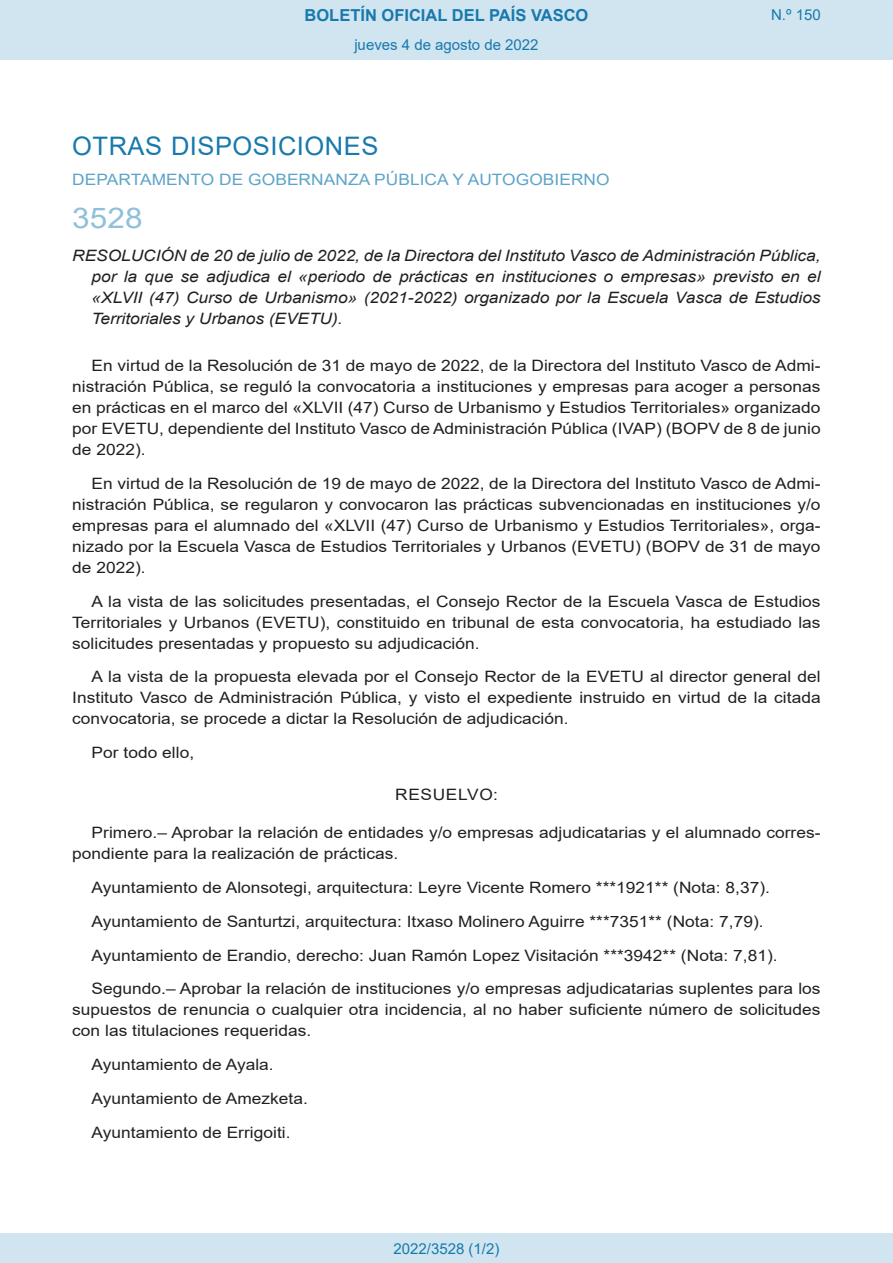
<style>
.page{position:relative;width:893px;height:1263px;background:#fff}
.page>*{position:absolute;margin:0;border:0;box-sizing:border-box;transform-origin:0 0}
.BOPVOrden{font:28.5px "Arial";color:#90c0db;scale:1.11 1}
.BOPVSeccion{font:25.5px "Arial";letter-spacing:.02em;color:#1879ad}
.t1{font:700 16.5px "Arial";color:#1879ad}
.BOPVDetalle{font:15.6px/21px "Arial";color:#231f20;text-align:justify;scale:1.11 1}
.BOPVTitulo{font:italic 15.6px/21px "Arial";letter-spacing:-.005em;color:#231f20;text-align:justify;scale:1.11 1}
.BOPVOrganismo{font:15.6px "Arial";letter-spacing:.005em;color:#5ea4ca;scale:1.11 1}
.BOPVClave{font:15.6px "Arial";letter-spacing:.035em;color:#231f20;scale:1.11 1}
.Paginacion_Centro{font:15px "Arial";color:#1879ad}
</style>
<div class="page">
<div style="left:0;top:0;width:893px;height:60px;background:#d0e5f0"></div>
<div style="left:0;top:1233px;width:893px;height:30px;background:#d0e5f0"></div>
<p class="t1" style="left:305px;top:3px;width:285px">BOLETÍN OFICIAL DEL PAÍS VASCO</p>
<p class="Paginacion_Centro" style="left:354px;top:35px;width:186px">jueves 4 de agosto de 2022</p>
<p class="Paginacion_Centro" style="left:771px;top:5px;width:51px">N.º 150</p>
<p class="BOPVSeccion" style="left:72px;top:128px;width:308px">OTRAS DISPOSICIONES</p>
<p class="BOPVOrganismo" style="left:72px;top:169px;width:486px">DEPARTAMENTO DE GOBERNANZA PÚBLICA Y AUTOGOBIERNO</p>
<p class="BOPVOrden" style="left:72px;top:198px;width:65px">3528</p>
<p class="BOPVTitulo" style="left:92px;top:246px;width:658px;text-indent:-19px">RESOLUCIÓN de 20 de julio de 2022, de la Directora del Instituto Vasco de Administración Pública, por la que se adjudica el «periodo de prácticas en instituciones o empresas» previsto en el «XLVII (47) Curso de Urbanismo» (2021-2022) organizado por la Escuela Vasca de Estudios Territoriales y Urbanos (EVETU).</p>
<p class="BOPVDetalle" style="left:72px;top:355px;width:676px;text-indent:19px">En virtud de la Resolución de 31 de mayo de 2022, de la Directora del Instituto Vasco de Admi&shy;nistración Pública, se reguló la convocatoria a instituciones y empresas para acoger a personas en prácticas en el marco del «XLVII (47) Curso de Urbanismo y Estudios Territoriales» organizado por EVETU, dependiente del Instituto Vasco de Administración Pública (IVAP) (BOPV de 8 de junio de 2022).</p>
<p class="BOPVDetalle" style="left:72px;top:473px;width:676px;text-indent:19px">En virtud de la Resolución de 19 de mayo de 2022, de la Directora del Instituto Vasco de Admi&shy;nistración Pública, se regularon y convocaron las prácticas subvencionadas en instituciones y/o empresas para el alumnado del «XLVII (47) Curso de Urbanismo y Estudios Territoriales», orga&shy;nizado por la Escuela Vasca de Estudios Territoriales y Urbanos (EVETU) (BOPV de 31 de mayo de 2022).</p>
<p class="BOPVDetalle" style="left:72px;top:590px;width:676px;text-indent:19px">A la vista de las solicitudes presentadas, el Consejo Rector de la Escuela Vasca de Estudios Territoriales y Urbanos (EVETU), constituido en tribunal de esta convocatoria, ha estudiado las solicitudes presentadas y propuesto su adjudicación.</p>
<p class="BOPVDetalle" style="left:72px;top:666px;width:676px;text-indent:19px">A la vista de la propuesta elevada por el Consejo Rector de la EVETU al director general del Instituto Vasco de Administración Pública, y visto el expediente instruido en virtud de la citada convocatoria, se procede a dictar la Resolución de adjudicación.</p>
<p class="BOPVDetalle" style="left:92px;top:742px;width:94px">Por todo ello,</p>
<p class="BOPVClave" style="left:395px;top:784px;width:94px">RESUELVO:</p>
<p class="BOPVDetalle" style="left:72px;top:822px;width:676px;text-indent:19px">Primero.– Aprobar la relación de entidades y/o empresas adjudicatarias y el alumnado corres&shy;pondiente para la realización de prácticas.</p>
<p class="BOPVDetalle" style="left:92px;top:877px;width:613px">Ayuntamiento de Alonsotegi, arquitectura: Leyre Vicente Romero ***1921** (Nota: 8,37).</p>
<p class="BOPVDetalle" style="left:92px;top:911px;width:607px">Ayuntamiento de Santurtzi, arquitectura: Itxaso Molinero Aguirre ***7351** (Nota: 7,79).</p>
<p class="BOPVDetalle" style="left:92px;top:944px;width:620px">Ayuntamiento de Erandio, derecho: Juan Ramón Lopez Visitación ***3942** (Nota: 7,81).</p>
<p class="BOPVDetalle" style="left:72px;top:978px;width:676px;text-indent:19px">Segundo.– Aprobar la relación de instituciones y/o empresas adjudicatarias suplentes para los supuestos de renuncia o cualquier otra incidencia, al no haber suficiente número de solicitudes con las titulaciones requeridas.</p>
<p class="BOPVDetalle" style="left:92px;top:1054px;width:166px">Ayuntamiento de Ayala.</p>
<p class="BOPVDetalle" style="left:92px;top:1088px;width:196px">Ayuntamiento de Amezketa.</p>
<p class="BOPVDetalle" style="left:92px;top:1121px;width:181px">Ayuntamiento de Errigoiti.</p>
<p class="Paginacion_Centro" style="left:393px;top:1238px;width:107px">2022/3528 (1/2)</p>
</div>
